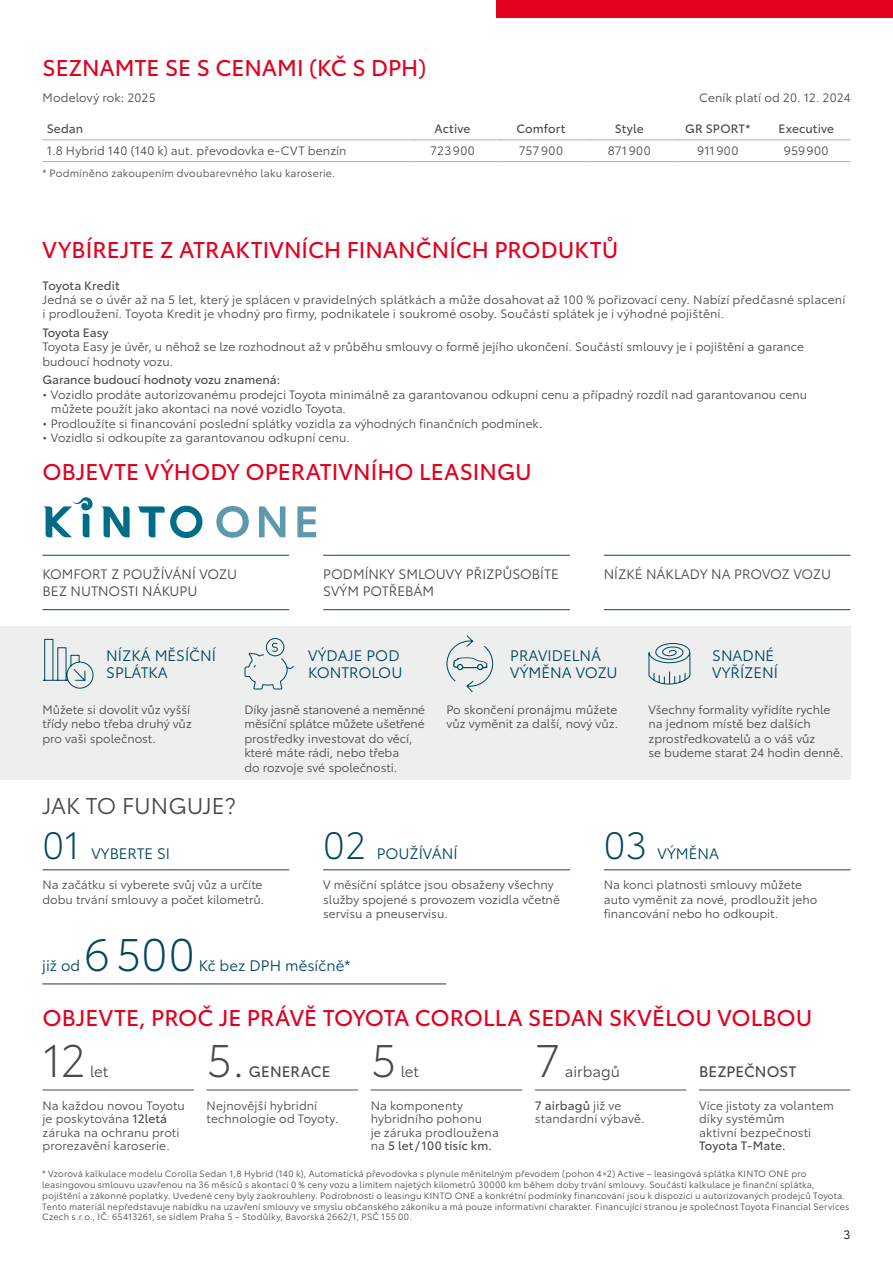
<style>
.page{position:relative;width:893px;height:1263px;background:#fff}
.page>*{position:absolute;margin:0;border:0;box-sizing:border-box;transform-origin:0 0}
.t1{font:300 45px "Toyota Type";color:#494948}
.t2{font:300 45px "Toyota Type";color:#00475d}
.t3{font:300 37.5px "Toyota Type";color:#00475d}
.t4{font:22.5px "Toyota Type";color:#e3001f}
.t5{font:22.5px "Toyota Type";color:#494948}
.t6{font:15px/16.5px "Toyota Type";color:#00475d}
.t7{font:15px "Toyota Type";letter-spacing:.01em;color:#494948}
.t8{font:15px "Toyota Type";letter-spacing:-.005em;color:#494948}
.t9{font:13.5px/16.2px "Toyota Type";color:#494948}
.t10{font:12px/14.4px "Toyota Type";color:#494948}
.t11{font:12px "Toyota Type";color:#494948}
.t12{font:12px "Toyota Type";color:#000}
.t13{font:10.5px "Toyota Type";letter-spacing:.02em;color:#494948}
.t14{font:9px/10.8px "Toyota Type";letter-spacing:.015em;color:#494948}
.s1{font-style:inherit}
</style>
<div class="page">
<div style="left:497px;top:0;width:396px;height:17px;background:#e3001f"></div>
<hr style="left:42px;top:1090px;width:152px;height:1px;background:#494948">
<hr style="left:207px;top:1090px;width:151px;height:1px;background:#494948">
<hr style="left:371px;top:1090px;width:151px;height:1px;background:#494948">
<hr style="left:535px;top:1090px;width:151px;height:1px;background:#494948">
<hr style="left:699px;top:1090px;width:151px;height:1px;background:#494948">
<hr style="left:43px;top:161px;width:365px;height:1px;background:#acadad">
<hr style="left:408px;top:161px;width:89px;height:1px;background:#acadad">
<hr style="left:497px;top:161px;width:88px;height:1px;background:#acadad">
<hr style="left:585px;top:161px;width:89px;height:1px;background:#acadad">
<hr style="left:674px;top:161px;width:88px;height:1px;background:#acadad">
<hr style="left:762px;top:161px;width:88px;height:1px;background:#acadad">
<hr style="left:43px;top:139px;width:365px;height:1px;background:#acadad">
<svg style="left:408px;top:139px;width:443px;height:1px"></svg>
<div style="left:0;top:627px;width:850px;height:153px;background:#edeeee"></div>
<svg style="left:42px;top:638px;width:52px;height:51px"></svg>
<div style="left:266px;top:638px;width:18px;height:18px;border:1px solid #00475d;border-radius:50%"></div>
<svg style="left:244px;top:642px;width:50px;height:48px"></svg>
<svg style="left:446px;top:635px;width:48px;height:57px"></svg>
<svg style="left:648px;top:643px;width:43px;height:42px"></svg>
<svg style="left:101px;top:506px;width:29px;height:31px"></svg>
<svg style="left:137px;top:506px;width:65px;height:32px"></svg>
<svg style="left:43px;top:497px;width:50px;height:40px"></svg>
<svg style="left:216px;top:506px;width:33px;height:32px"></svg>
<svg style="left:259px;top:506px;width:26px;height:31px"></svg>
<svg style="left:297px;top:506px;width:19px;height:31px"></svg>
<hr style="left:43px;top:555px;width:246px;height:1px;background:#00475d">
<hr style="left:323px;top:555px;width:247px;height:1px;background:#00475d">
<hr style="left:604px;top:555px;width:246px;height:1px;background:#00475d">
<hr style="left:43px;top:609px;width:246px;height:1px;background:#00475d">
<hr style="left:323px;top:609px;width:247px;height:1px;background:#00475d">
<hr style="left:604px;top:609px;width:246px;height:1px;background:#00475d">
<hr style="left:43px;top:869px;width:246px;height:1px;background:#00475d">
<hr style="left:323px;top:869px;width:247px;height:1px;background:#00475d">
<hr style="left:604px;top:869px;width:246px;height:1px;background:#00475d">
<hr style="left:42px;top:984px;width:404px;height:1px;background:#00475d">
<h3 class="t4" style="left:43px;top:51px;width:385px">SEZNAMTE SE S CENAMI (KČ S DPH)</h3>
<p class="t10" style="left:43px;top:90px;width:115px">Modelový rok: 2025</p>
<p class="t10" style="left:699px;top:90px;width:153px">Ceník platí od 20. 12. 2024</p>
<p class="t11" style="left:47px;top:120px;width:38px">Sedan</p>
<p class="t11" style="left:434px;top:120px;width:37px">Active</p>
<p class="t11" style="left:516px;top:120px;width:50px">Comfort</p>
<p class="t11" style="left:615px;top:120px;width:30px">Style</p>
<p class="t11" style="left:685px;top:120px;width:67px">GR SPORT*</p>
<p class="t11" style="left:778px;top:120px;width:57px">Executive</p>
<p class="t10" style="left:47px;top:143px;width:301px">1.8 Hybrid 140 (140 k) aut. převodovka e‑CVT benzín</p>
<p class="t10" style="left:430px;top:143px;width:46px">723900</p>
<p class="t10" style="left:519px;top:143px;width:46px">757900</p>
<p class="t10" style="left:608px;top:143px;width:44px">871900</p>
<p class="t10" style="left:697px;top:143px;width:43px">911900</p>
<p class="t10" style="left:784px;top:143px;width:46px">959900</p>
<p class="t13" style="left:43px;top:166px;width:294px">* Podmíněno zakoupením dvoubarevného laku karoserie.</p>
<h3 class="t4" style="left:42px;top:233px;width:577px">VYBÍREJTE Z ATRAKTIVNÍCH FINANČNÍCH PRODUKTŮ</h3>
<p class="t11" style="left:42px;top:276px;width:79px">Toyota Kredit</p>
<p class="t10" style="left:42px;top:292px;width:804px">Jedná se o úvěr až na 5 let, který je splácen v pravidelných splátkách a může dosahovat až 100 % pořizovací ceny. Nabízí předčasné splacení i prodloužení. Toyota Kredit je vhodný pro firmy, podnikatele i soukromé osoby. Součástí splátek je i výhodné pojištění.</p>
<p class="t11" style="left:42px;top:324px;width:68px">Toyota Easy</p>
<p class="t10" style="left:42px;top:339px;width:763px">Toyota Easy je úvěr, u něhož se lze rozhodnout až v průběhu smlouvy o formě jejího ukončení. Součástí smlouvy je i pojištění a garance budoucí hodnoty vozu.</p>
<p class="t11" style="left:42px;top:371px;width:239px">Garance budoucí hodnoty vozu znamená:</p>
<p class="t10" style="left:51px;top:386px;width:758px;text-indent:-9px">• Vozidlo prodáte autorizovanému prodejci Toyota minimálně za garantovanou odkupní cenu a případný rozdíl nad garantovanou cenu můžete použít jako akontaci na nové vozidlo Toyota.</p>
<p class="t10" style="left:42px;top:415px;width:502px">• Prodloužíte si financování poslední splátky vozidla za výhodných finančních podmínek.</p>
<p class="t10" style="left:42px;top:430px;width:309px">• Vozidlo si odkoupíte za garantovanou odkupní cenu.</p>
<h3 class="t4" style="left:43px;top:455px;width:491px">OBJEVTE VÝHODY OPERATIVNÍHO LEASINGU</h3>
<p class="t9" style="left:43px;top:565px;width:196px">KOMFORT Z POUŽÍVÁNÍ VOZU<br>BEZ NUTNOSTI NÁKUPU</p>
<p class="t9" style="left:323px;top:565px;width:237px">PODMÍNKY SMLOUVY PŘIZPŮSOBÍTE<br>SVÝM POTŘEBÁM</p>
<p class="t9" style="left:604px;top:565px;width:229px">NÍZKÉ NÁKLADY NA PROVOZ VOZU</p>
<p class="t6" style="left:106px;top:646px;width:111px">NÍZKÁ MĚSÍČNÍ<br>SPLÁTKA</p>
<p class="t6" style="left:308px;top:646px;width:96px">VÝDAJE POD<br>KONTROLOU</p>
<p class="t6" style="left:510px;top:646px;width:109px">PRAVIDELNÁ<br>VÝMĚNA VOZU</p>
<p class="t6" style="left:712px;top:646px;width:67px">SNADNÉ<br>VYŘÍZENÍ</p>
<p class="t10" style="left:43px;top:701px;width:151px">Můžete si dovolit vůz vyšší třídy nebo třeba druhý vůz pro vaši společnost.</p>
<p class="t10" style="left:244px;top:701px;width:182px">Díky jasně stanovené a neměnné měsíční splátce můžete ušetřené prostředky investovat do věcí, které máte rádi, nebo třeba<br>do rozvoje své společnosti.</p>
<p class="t10" style="left:446px;top:701px;width:173px">Po skončení pronájmu můžete vůz vyměnit za další, nový vůz.</p>
<p class="t10" style="left:648px;top:701px;width:197px">Všechny formality vyřídíte rychle na jednom místě bez dalších zprostředkovatelů a o váš vůz<br>se budeme starat 24 hodin denně.</p>
<h3 class="t5" style="left:43px;top:789px;width:195px">JAK TO FUNGUJE?</h3>
<h2 class="t3" style="left:43px;top:818px;width:40px">01</h2>
<p class="t6" style="left:91px;top:844px;width:80px">VYBERTE SI</p>
<h2 class="t3" style="left:323px;top:818px;width:45px">02</h2>
<p class="t6" style="left:377px;top:844px;width:82px">POUŽÍVÁNÍ</p>
<h2 class="t3" style="left:604px;top:818px;width:45px">03</h2>
<p class="t6" style="left:657px;top:844px;width:63px">VÝMĚNA</p>
<p class="t10" style="left:43px;top:877px;width:223px">Na začátku si vyberete svůj vůz a určíte dobu trvání smlouvy a počet kilometrů.</p>
<p class="t10" style="left:323px;top:877px;width:238px">V měsíční splátce jsou obsaženy všechny služby spojené s provozem vozidla včetně servisu a pneuservisu.</p>
<p class="t10" style="left:604px;top:877px;width:215px">Na konci platnosti smlouvy můžete auto vyměnit za nové, prodloužit jeho financování nebo ho odkoupit.</p>
<h1 class="t2" style="left:84px;top:922px;width:112px">6500</h1>
<p class="t6" style="left:42px;top:956px;width:40px">již od</p>
<p class="t6" style="left:199px;top:956px;width:153px">Kč bez DPH měsíčně*</p>
<h3 class="t4" style="left:42px;top:1001px;width:771px">OBJEVTE, PROČ JE PRÁVĚ TOYOTA COROLLA SEDAN SKVĚLOU VOLBOU</h3>
<h1 class="t1" style="left:42px;top:1028px;width:45px">12</h1>
<p class="t8" style="left:90px;top:1060px;width:20px">let</p>
<p class="t10" style="left:42px;top:1098px;width:144px;line-height:13.5px">Na každou novou Toyotu je poskytována <span class="s1">12letá </span>záruka na ochranu proti prorezavění karoserie.</p>
<h1 class="t1" style="left:207px;top:1028px;width:40px">5.</h1>
<p class="t7" style="left:249px;top:1060px;width:83px">GENERACE</p>
<p class="t10" style="left:207px;top:1098px;width:133px;line-height:13.5px">Nejnovější hybridní technologie od Toyoty.</p>
<h1 class="t1" style="left:371px;top:1028px;width:28px">5</h1>
<p class="t8" style="left:401px;top:1060px;width:20px">let</p>
<p class="t10" style="left:371px;top:1098px;width:130px;line-height:13.5px">Na komponenty hybridního pohonu<br>je záruka prodloužena na <span class="s1">5 let / 100 tisíc km.</span></p>
<h1 class="t1" style="left:535px;top:1028px;width:28px">7</h1>
<p class="t8" style="left:565px;top:1060px;width:57px">airbagů</p>
<p class="t10" style="left:535px;top:1098px;width:111px;line-height:13.5px"><span class="s1">7 airbagů</span> již ve standardní výbavě.</p>
<p class="t7" style="left:699px;top:1060px;width:99px">BEZPEČNOST</p>
<p class="t10" style="left:699px;top:1098px;width:136px;line-height:13.5px">Více jistoty za volantem díky systémům<br>aktivní bezpečnosti</p>
<p class="t11" style="left:699px;top:1137px;width:88px">Toyota T-Mate.</p>
<p class="t14" style="left:42px;top:1168px;width:809px">* Vzorová kalkulace modelu Corolla Sedan 1,8 Hybrid (140 k), Automatická převodovka s plynule měnitelným převodem (pohon 4×2) Active – leasingová splátka KINTO ONE pro leasingovou smlouvu uzavřenou na 36 měsíců s akontací 0 % ceny vozu a limitem najetých kilometrů 30000 km během doby trvání smlouvy. Součástí kalkulace je finanční splátka, pojištění a zákonné poplatky. Uvedené ceny byly zaokrouhleny. Podrobnosti o leasingu KINTO ONE a konkrétní podmínky financování jsou k dispozici u autorizovaných prodejců Toyota.<br>Tento materiál nepředstavuje nabídku na uzavření smlouvy ve smyslu občanského zákoníku a má pouze informativní charakter. Financující stranou je společnost Toyota Financial Services Czech s.r.o., IČ: 65413261, se sídlem Praha 5 – Stodůlky, Bavorská 2662/1, PSČ 155 00.</p>
<p class="t12" style="left:843px;top:1226px;width:8px">3</p>
</div>
